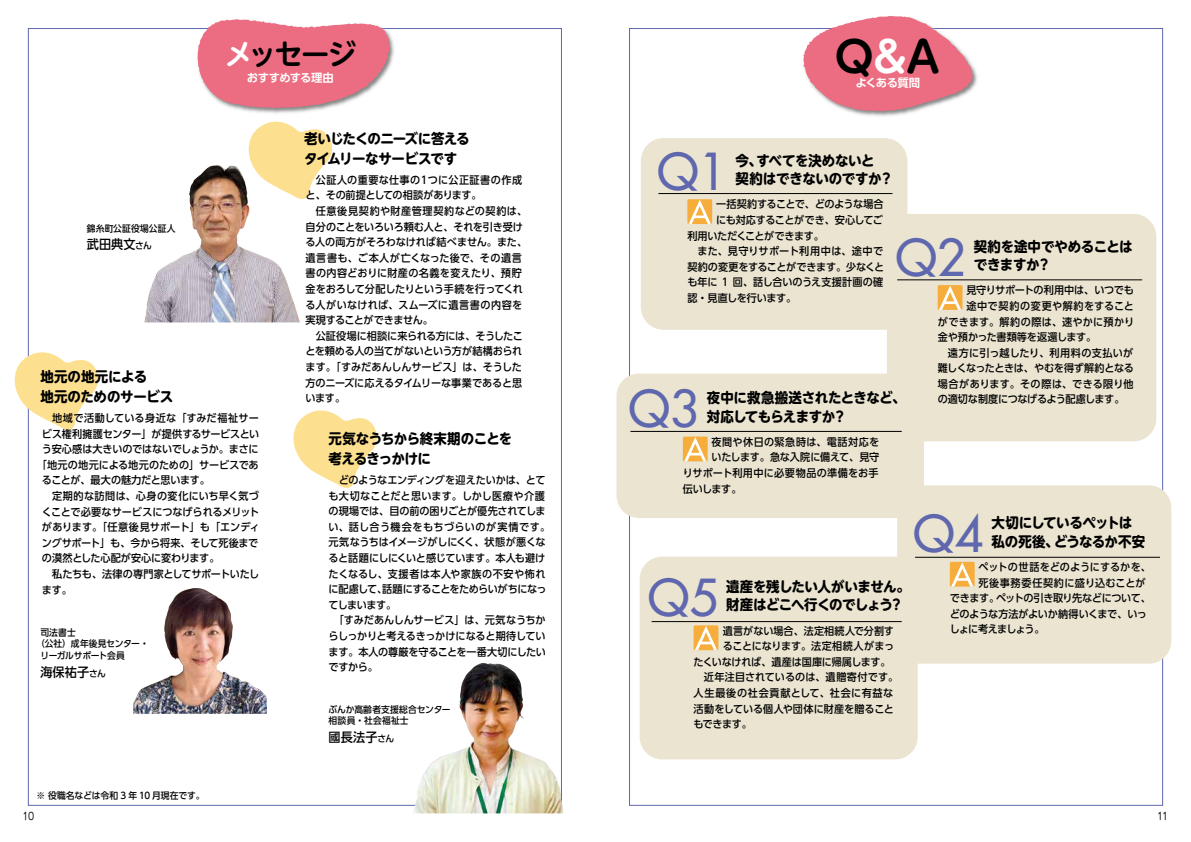
<style>
.page{position:relative;width:1191px;height:842px;background:#fff}
.page>*{position:absolute;margin:0;border:0;box-sizing:border-box;transform-origin:0 0}
.t1{font:500 49.6px "Futura Std";color:#5f67ae}
.t2{font:700 42.5px "UD Shin M Go Pro De";color:#000}
.t3{font:700 28.3px "UD Shin M Go Pro De";letter-spacing:-.065em;color:#000}
.t4{font:700 14.2px/18.4px "UD Shin M Go Pro";letter-spacing:-.03em;color:#000;scale:.95 1}
.t5{font:700 14.2px/19.8px "UD Shin M Go Pro";letter-spacing:-.055em;color:#000;scale:.95 1}
.t6{font:700 14.2px/19.8px "UD Shin M Go Pro";letter-spacing:-.01em;color:#000;scale:.95 1}
.t7{font:500 12.8px "UD Shin Go Pro";letter-spacing:.01em;color:#000;scale:.95 1}
.t8{font:700 11.3px "UD Shin Go Pro De";letter-spacing:-.045em;color:#fff}
.t9{font:500 10.6px/15.6px "UD Shin Go Pro";letter-spacing:-.005em;color:#000;scale:.95 1}
.t10{font:500 10.6px "UD Shin Go Pro";letter-spacing:-.025em;color:#000;scale:.95 1}
.t11{font:500 10.6px "UD Shin Go Pro";letter-spacing:-.035em;color:#000;scale:.95 1}
.t12{font:500 10.6px "UD Shin Go Pro";letter-spacing:-.03em;color:#000;scale:.95 1}
.t13{font:500 10.6px "UD Shin Go Pro";letter-spacing:.035em;color:#000;scale:.95 1}
.t14{font:500 10.6px "UD Shin Go Pro";letter-spacing:.04em;color:#000;scale:.95 1}
.t15{font:500 10.6px "UD Shin Go Pro";letter-spacing:.045em;color:#000;scale:.95 1}
.t16{font:500 10.6px "UD Shin Go Pro";letter-spacing:.015em;color:#000;scale:.95 1}
.t17{font:500 10.6px "UD Shin Go Pro";letter-spacing:.07em;color:#000;scale:.95 1}
.t18{font:500 10.6px "UD Shin Go Pro";letter-spacing:.03em;color:#000;scale:.95 1}
.t19{font:500 10.6px "UD Shin Go Pro";letter-spacing:.02em;color:#000;scale:.95 1}
.t20{font:500 10.6px "UD Shin Go Pro";letter-spacing:-.045em;color:#000;scale:.95 1}
.t21{font:500 10.6px "UD Shin Go Pro";letter-spacing:.055em;color:#000;scale:.95 1}
.t22{font:500 10.6px "UD Shin Go Pro";letter-spacing:-.04em;color:#000;scale:.95 1}
.t23{font:500 10.6px "UD Shin Go Pro";letter-spacing:-.09em;color:#000;scale:.95 1}
.t24{font:10.3px "Jun 201 Pro";color:#000;scale:.95 1}
.t25{font:500 9.2px/11.3px "UD Shin Go Pro";letter-spacing:.005em;color:#000;scale:.95 1}
.t26{font:500 9.2px "UD Shin Go Pro";letter-spacing:-.02em;color:#000;scale:.95 1}
.t27{font:500 9.2px "UD Shin Go Pro";letter-spacing:-.045em;color:#000;scale:.95 1}
.s1{color:#fff}
.s2{font-size:9.2px}
</style>
<div class="page">
<svg style="left:248px;top:147px;width:84px;height:52px"></svg>
<svg style="left:293px;top:410px;width:84px;height:78px"></svg>
<svg style="left:14px;top:352px;width:84px;height:79px"></svg>
<div style="left:641px;top:138px;width:266px;height:192px;background:#eae4d1;border-radius:23px"></div>
<div style="left:887px;top:214px;width:269px;height:227px;background:#eae4d1;border-radius:23px"></div>
<div style="left:616px;top:373px;width:308px;height:145px;background:#eae4d1;border-radius:23px"></div>
<div style="left:897px;top:485px;width:274px;height:179px;background:#eae4d1;border-radius:23px"></div>
<div style="left:639px;top:557px;width:278px;height:202px;background:#eae4d1;border-radius:23px"></div>
<img style="left:164px;top:28px;width:265px;height:119px">
<svg style="left:197px;top:19px;width:193px;height:89px;background:#eb8495"></svg>
<img style="left:769px;top:28px;width:243px;height:122px">
<svg style="left:803px;top:16px;width:169px;height:96px"></svg>
<img style="left:133px;top:588px;width:134px;height:126px">
<img style="left:413px;top:663px;width:150px;height:150px">
<img style="left:144px;top:165px;width:156px;height:157px">
<svg style="left:687px;top:199px;width:25px;height:25px"></svg>
<svg style="left:688px;top:200px;width:23px;height:24px"></svg>
<div style="left:693px;top:625px;width:25px;height:25px;background:#f6ad3c"></div>
<svg style="left:695px;top:626px;width:22px;height:24px"></svg>
<div style="left:683px;top:437px;width:24px;height:24px;background:#f6ad3c"></div>
<svg style="left:684px;top:437px;width:22px;height:24px"></svg>
<div style="left:937px;top:285px;width:25px;height:25px;background:#f6ad3c"></div>
<svg style="left:939px;top:286px;width:22px;height:24px"></svg>
<div style="left:950px;top:562px;width:24px;height:25px;background:#f6ad3c"></div>
<svg style="left:951px;top:562px;width:22px;height:25px"></svg>
<hr style="left:658px;top:193px;width:234px;height:1px;background:#000">
<hr style="left:897px;top:280px;width:245px;height:1px;background:#000">
<hr style="left:651px;top:621px;width:250px;height:1px;background:#000">
<hr style="left:915px;top:557px;width:245px;height:1px;background:#000">
<hr style="left:630px;top:431px;width:271px;height:1px;background:#000">
<h3 class="t3" style="left:225px;top:32px;width:133px"><span class="s1">メ</span>ッセージ</h3>
<h2 class="t2" style="left:834px;top:22px;width:107px">Q<span class="s1">&amp;</span>A</h2>
<p class="t8" style="left:247px;top:69px;width:89px">おすすめする理由</p>
<p class="t8" style="left:855px;top:74px;width:66px">よくある質問</p>
<p class="t25" style="left:87px;top:222px;width:95px">錦糸町公証役場公証人</p>
<p class="t7" style="left:87px;top:234px;width:70px">武田典文<span class="s2">さん</span></p>
<h3 class="t6" style="left:40px;top:366px;width:141px">地元の地元による<br>地元のためのサービス</h3>
<p class="t13" style="left:42px;top:409px;width:230px">　地域で活動している身近な「すみだ福祉サー</p>
<p class="t11" style="left:42px;top:425px;width:230px">ビス権利擁護センター」が提供するサービスとい</p>
<p class="t10" style="left:42px;top:441px;width:229px">う安心感は大きいのではないでしょうか。まさに</p>
<p class="t9" style="left:37px;top:457px;width:235px">「地元の地元による地元のための」サービスであ</p>
<p class="t10" style="left:42px;top:472px;width:178px">ることが、最大の魅力だと思います。</p>
<p class="t14" style="left:42px;top:487px;width:230px">　定期的な訪問は、心身の変化にいち早く気づ</p>
<p class="t9" style="left:42px;top:503px;width:230px">くことで必要なサービスにつなげられるメリット</p>
<p class="t9" style="left:42px;top:519px;width:231px">があります。「任意後見サポート」も「エンディ</p>
<p class="t12" style="left:42px;top:534px;width:229px">ングサポート」も、今から将来、そして死後まで</p>
<p class="t9" style="left:42px;top:550px;width:188px">の漠然とした心配が安心に変わります。</p>
<p class="t10" style="left:42px;top:565px;width:230px">　私たちも、法律の専門家としてサポートいたし</p>
<p class="t9" style="left:42px;top:581px;width:33px">ます。</p>
<p class="t25" style="left:40px;top:627px;width:39px">司法書士</p>
<p class="t26" style="left:36px;top:636px;width:120px">（公社）成年後見センター・</p>
<p class="t27" style="left:40px;top:648px;width:90px">リーガルサポート会員</p>
<p class="t7" style="left:40px;top:662px;width:71px">海保祐子<span class="s2">さん</span></p>
<p class="t25" style="left:36px;top:789px;width:179px">※ 役職名などは令和 3 年 10 月現在です。</p>
<h3 class="t5" style="left:304px;top:128px;width:176px">老いじたくのニーズに答えるタイムリーなサービスです</h3>
<p class="t9" style="left:305px;top:172px;width:235px">　公証人の重要な仕事の１つに公正証書の作成と、その前提としての相談があります。<br>　任意後見契約や財産管理契約などの契約は、自分のことをいろいろ頼む人と、それを引き受ける人の両方がそろわなければ結べません。また、遺言書も、ご本人が亡くなった後で、その遺言書の内容どおりに財産の名義を変えたり、預貯金をおろして分配したりという手続を行ってくれる人がいなければ、スムーズに遺言書の内容を実現することができません。<br>　公証役場に相談に来られる方には、そうしたことを頼める人の当てがないという方が結構おられます。「すみだあんしんサービス」は、そうした方のニーズに応えるタイムリーな事業であると思います。</p>
<h3 class="t4" style="left:329px;top:428px;width:195px;line-height:19.8px">元気なうちから終末期のことを考えるきっかけに</h3>
<p class="t9" style="left:329px;top:472px;width:235px">　どのようなエンディングを迎えたいかは、とても大切なことだと思います。しかし医療や介護の現場では、目の前の困りごとが優先されてしまい、話し合う機会をもちづらいのが実情です。元気なうちはイメージがしにくく、状態が悪くなると話題にしにくいと感じています。本人も避けたくなるし、支援者は本人や家族の不安や怖れに配慮して、話題にすることをためらいがちになってしまいます。<br>　「すみだあんしんサービス」は、元気なうちからしっかりと考えるきっかけになると期待しています。本人の尊厳を守ることを一番大切にしたいですから。</p>
<p class="t25" style="left:329px;top:703px;width:130px">ぶんか高齢者支援総合センター相談員・社会福祉士</p>
<p class="t7" style="left:329px;top:726px;width:71px">國長法子<span class="s2">さん</span></p>
<h1 class="t1" style="left:657px;top:140px;width:71px">Q1</h1>
<h3 class="t4" style="left:735px;top:151px;width:167px">今、すべてを決めないと<br>契約はできないのですか？</h3>
<p class="t20" style="left:716px;top:196px;width:178px">一括契約することで、どのような場合</p>
<p class="t11" style="left:716px;top:211px;width:177px">にも対応することができ、安心してご</p>
<p class="t11" style="left:687px;top:227px;width:145px">利用いただくことができます。</p>
<p class="t13" style="left:687px;top:243px;width:208px">　また、見守りサポート利用中は、途中で</p>
<p class="t12" style="left:687px;top:258px;width:209px">契約の変更をすることができます。少なくと</p>
<p class="t9" style="left:687px;top:274px;width:207px">も年に 1 回、話し合いのうえ支援計画の確</p>
<p class="t22" style="left:687px;top:289px;width:116px">認・見直しを行います。</p>
<h1 class="t1" style="left:895px;top:226px;width:71px">Q2</h1>
<h3 class="t4" style="left:973px;top:236px;width:169px">契約を途中でやめることはできますか？</h3>
<p class="t10" style="left:966px;top:282px;width:178px">見守りサポートの利用中は、いつでも</p>
<p class="t21" style="left:966px;top:297px;width:178px">途中で契約の変更や解約をすること</p>
<p class="t13" style="left:937px;top:313px;width:208px">ができます。解約の際は、速やかに預かり</p>
<p class="t9" style="left:937px;top:329px;width:168px">金や預かった書類等を返還します。</p>
<p class="t19" style="left:937px;top:344px;width:207px">　遠方に引っ越したり、利用料の支払いが</p>
<p class="t11" style="left:937px;top:360px;width:208px">難しくなったときは、やむを得ず解約となる</p>
<p class="t14" style="left:937px;top:375px;width:208px">場合があります。その際は、できる限り他</p>
<p class="t11" style="left:937px;top:391px;width:198px">の適切な制度につなげるよう配慮します。</p>
<h1 class="t1" style="left:629px;top:378px;width:71px">Q3</h1>
<h3 class="t4" style="left:707px;top:388px;width:210px">夜中に救急搬送されたときなど、対応してもらえますか？</h3>
<p class="t15" style="left:711px;top:433px;width:178px">夜間や休日の緊急時は、電話対応を</p>
<p class="t10" style="left:711px;top:449px;width:178px">いたします。急な入院に備えて、見守</p>
<p class="t18" style="left:683px;top:464px;width:208px">りサポート利用中に必要物品の準備をお手</p>
<p class="t9" style="left:683px;top:480px;width:63px">伝いします。</p>
<h1 class="t1" style="left:648px;top:567px;width:71px">Q5</h1>
<h3 class="t4" style="left:726px;top:577px;width:195px">遺産を残したい人がいません。財産はどこへ行くのでしょう？</h3>
<p class="t9" style="left:723px;top:622px;width:182px">遺言がない場合、法定相続人で分割す</p>
<p class="t9" style="left:723px;top:638px;width:182px">ることになります。法定相続人がまっ</p>
<p class="t10" style="left:693px;top:653px;width:209px">たくいなければ、遺産は国庫に帰属します。</p>
<p class="t16" style="left:693px;top:669px;width:217px">　近年注目されているのは、遺贈寄付です。</p>
<p class="t17" style="left:693px;top:684px;width:212px">人生最後の社会貢献として、社会に有益な</p>
<p class="t9" style="left:693px;top:700px;width:212px">活動をしている個人や団体に財産を贈ること</p>
<p class="t9" style="left:693px;top:716px;width:63px">もできます。</p>
<h1 class="t1" style="left:913px;top:503px;width:71px">Q4</h1>
<h3 class="t4" style="left:991px;top:513px;width:163px">大切にしているペットは私の死後、どうなるか不安</h3>
<p class="t9" style="left:978px;top:559px;width:183px">ペットの世話をどのようにするかを、</p>
<p class="t15" style="left:978px;top:574px;width:177px">死後事務委任契約に盛り込むことが</p>
<p class="t11" style="left:950px;top:590px;width:213px">できます。ペットの引き取り先などについて、</p>
<p class="t12" style="left:950px;top:605px;width:209px">どのような方法がよいか納得いくまで、いっ</p>
<p class="t23" style="left:950px;top:621px;width:101px">しょに考えましょう。</p>
<p class="t24" style="left:22px;top:807px;width:14px">10</p>
<p class="t24" style="left:1157px;top:807px;width:13px">11</p>
</div>
